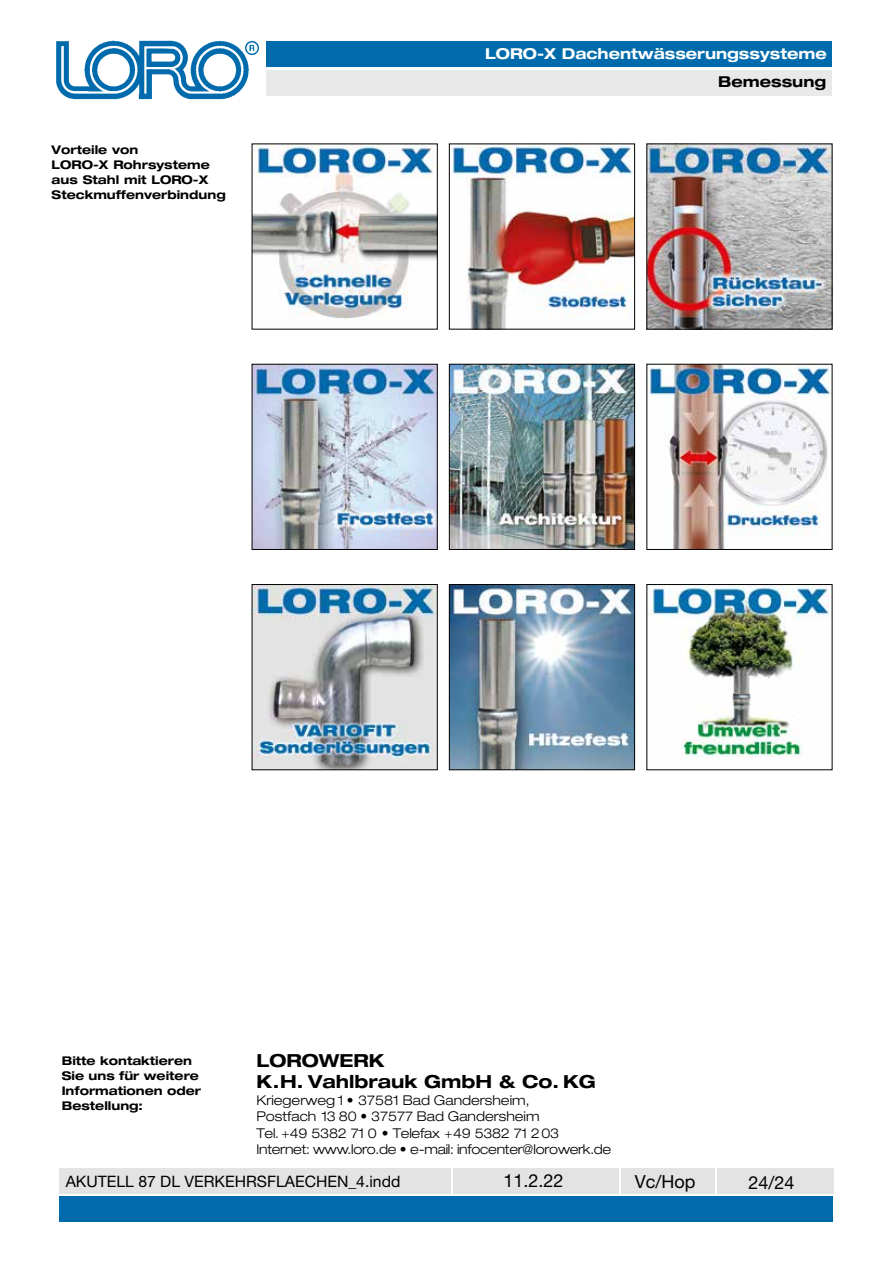
<style>
.page{position:relative;width:893px;height:1263px;background:#fff}
.page>*{position:absolute;margin:0;border:0;box-sizing:border-box;transform-origin:0 0}
.t1{font:700 expanded 18px/21px "Helvetica Neue LT Std";color:#000}
.t2{font:18px "Helvetica Neue LT Std";color:#000}
.t3{font:15.75px "Helvetica Neue LT Std";color:#000}
.t4{font:700 expanded 15px "Helvetica Neue LT Std";color:#fff}
.t5{font:700 expanded 15px "Helvetica Neue LT Std";color:#000}
.t6{font:300 expanded 13.5px/16.5px "Helvetica Neue LT Std";letter-spacing:-.02em;color:#000}
.t7{font:700 expanded 12px/15px "Helvetica Neue LT Std";color:#000}
</style>
<div class="page">
<div style="left:266px;top:41px;width:566px;height:25px;background:#006bac"></div>
<div style="left:266px;top:71px;width:566px;height:25px;background:#e9e9e9"></div>
<img style="left:56px;top:40px;width:203px;height:60px">
<div style="left:59px;top:1196px;width:774px;height:26px;background:#006bac"></div>
<div style="left:59px;top:1168px;width:392px;height:25px;background:#e3e3e3"></div>
<div style="left:453px;top:1168px;width:165px;height:25px;background:#e3e3e3"></div>
<div style="left:621px;top:1168px;width:93px;height:25px;background:#e3e3e3"></div>
<div style="left:717px;top:1168px;width:116px;height:25px;background:#e3e3e3"></div>
<img style="left:254px;top:146px;width:182px;height:173px">
<img style="left:254px;top:366px;width:182px;height:182px">
<div style="left:252px;top:364px;width:186px;height:186px;border:1px solid #000"></div>
<img style="left:254px;top:586px;width:182px;height:182px">
<div style="left:252px;top:584px;width:186px;height:186px;border:1px solid #000"></div>
<img style="left:451px;top:146px;width:182px;height:181px">
<div style="left:449px;top:144px;width:186px;height:185px;border:1px solid #000"></div>
<img style="left:451px;top:366px;width:182px;height:182px">
<div style="left:449px;top:364px;width:186px;height:186px;border:1px solid #000"></div>
<img style="left:451px;top:586px;width:182px;height:182px">
<div style="left:449px;top:584px;width:186px;height:186px;border:1px solid #000"></div>
<img style="left:648px;top:146px;width:182px;height:181px">
<img style="left:648px;top:366px;width:182px;height:182px">
<div style="left:646px;top:364px;width:186px;height:186px;border:1px solid #000"></div>
<img style="left:648px;top:586px;width:181px;height:171px">
<p class="t4" style="left:485px;top:44px;width:343px">LORO-X Dachentwässerungssysteme</p>
<p class="t7" style="left:52px;top:141px;width:176px">Vorteile von<br>LORO-X Rohrsysteme aus Stahl mit LORO-X<br>Steckmuffenverbindung</p>
<p class="t5" style="left:718px;top:71px;width:110px">Bemessung</p>
<p class="t7" style="left:62px;top:1052px;width:141px">Bitte kontaktieren<br>Sie uns für weitere<br>Informationen oder<br>Bestellung:</p>
<h1 class="t1" style="left:256px;top:1050px;width:341px">LOROWERK<br>K.H. Vahlbrauk GmbH &amp; Co. KG</h1>
<p class="t6" style="left:256px;top:1092px;width:356px">Kriegerweg 1 • 37581 Bad Gandersheim,<br>Postfach 13 80 • 37577 Bad Gandersheim<br>Tel. +49 5382 71 0 • Telefax +49 5382 71 203<br>Internet: www.loro.de • e-mail: infocenter@lorowerk.de</p>
<p class="t3" style="left:66px;top:1172px;width:336px">AKUTELL 87 DL VERKEHRSFLAECHEN_4.indd</p>
<h1 class="t2" style="left:504px;top:1170px;width:62px">11.2.22</h1>
<h1 class="t2" style="left:635px;top:1170px;width:62px">Vc/Hop</h1>
<h1 class="t2" style="left:748px;top:1172px;width:48px">24/24</h1>
</div>
